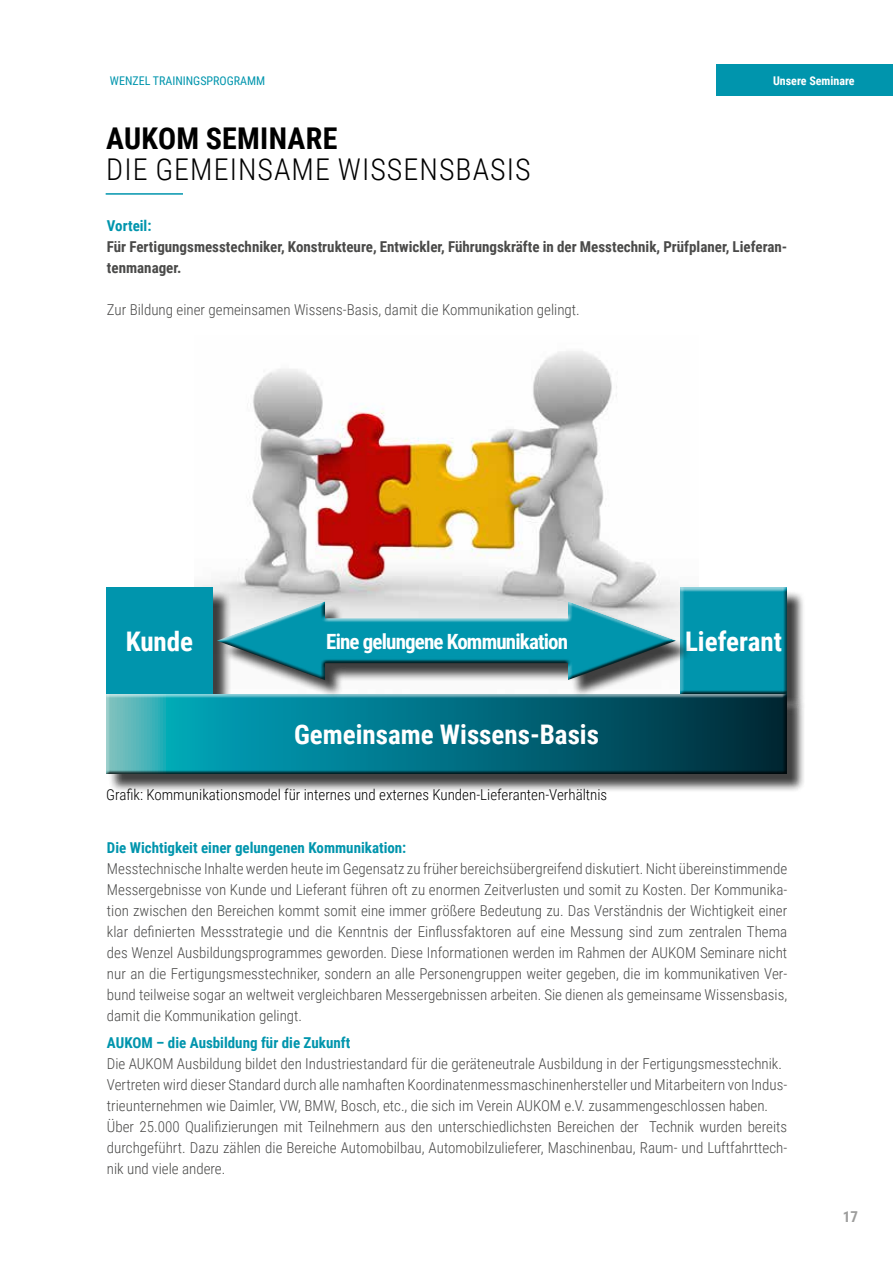
<style>
.page{position:relative;width:893px;height:1263px;background:#fff}
.page>*{position:absolute;margin:0;border:0;box-sizing:border-box;transform-origin:0 0}
.t1{font:300 30px "Roboto Condensed";letter-spacing:.035em;color:#000}
.t2{font:700 30px "Roboto Condensed";letter-spacing:.01em;color:#000}
.t3{font:700 27px "Roboto Condensed";color:#fff}
.t4{font:700 21px "Roboto Condensed";letter-spacing:-.04em;color:#fff}
.t5{font:300 15px/21px "Roboto Condensed";color:#4a4a49;text-align:justify}
.t6{font:700 15px/21px "Roboto Condensed";color:#4a4a49}
.t7{font:700 15px "Roboto Condensed";color:#0095ad}
.t8{font:300 15px "Roboto Condensed";color:#000}
.t9{font:700 15px "Roboto Condensed";color:#9d9d9c}
.t10{font:12px "Roboto Condensed";color:#0095ad}
.t11{font:700 12px "Roboto Condensed";color:#fff}
</style>
<div class="page">
<hr style="left:106px;top:193px;width:77px;height:2px;background:#0095ad">
<div style="left:716px;top:64px;width:177px;height:32px;background:#0095ad"></div>
<img style="left:194px;top:351px;width:481px;height:248px">
<div style="left:108px;top:590px;width:123px;height:122px;background:#000;opacity:.75"></div>
<div style="left:106px;top:588px;width:107px;height:106px;background:#0095ad"></div>
<div style="left:683px;top:590px;width:122px;height:122px;background:#000;opacity:.75"></div>
<div style="left:677px;top:585px;width:114px;height:110px;background:#000;opacity:.75"></div>
<div style="left:109px;top:697px;width:696px;height:96px;background:#000;opacity:.75"></div>
<div style="left:104px;top:693px;width:684px;height:82px;background:#000;opacity:.75"></div>
<div style="left:221px;top:605px;width:472px;height:93px;background:#000;opacity:.75"></div>
<div style="left:214px;top:599px;width:462px;height:81px;background:#000;opacity:.75"></div>
<p class="t10" style="left:110px;top:72px;width:157px">WENZEL TRAININGSPROGRAMM</p>
<p class="t11" style="left:773px;top:72px;width:83px">Unsere Seminare</p>
<h1 class="t2" style="left:106px;top:117px;width:233px">AUKOM SEMINARE</h1>
<h1 class="t1" style="left:106px;top:149px;width:426px">DIE GEMEINSAME WISSENSBASIS</h1>
<p class="t7" style="left:107px;top:215px;width:46px">Vorteil:</p>
<p class="t6" style="left:107px;top:235px;width:682px">Für Fertigungsmesstechniker, Konstrukteure, Entwickler, Führungskräfte in der Messtechnik, Prüfplaner, Lieferan&shy;tenmanager.</p>
<p class="t5" style="left:107px;top:298px;width:474px">Zur Bildung einer gemeinsamen Wissens-Basis, damit die Kommunikation gelingt.</p>
<h2 class="t3" style="left:126px;top:622px;width:69px">Kunde</h2>
<h2 class="t3" style="left:685px;top:622px;width:98px">Lieferant</h2>
<h3 class="t4" style="left:326px;top:627px;width:243px">Eine gelungene Kommunikation</h3>
<h2 class="t3" style="left:294px;top:716px;width:306px">Gemeinsame Wissens-Basis</h2>
<p class="t8" style="left:106px;top:784px;width:502px">Grafik: Kommunikationsmodel für internes und externes Kunden-Lieferanten-Verhältnis</p>
<p class="t7" style="left:107px;top:837px;width:301px">Die Wichtigkeit einer gelungenen Kommunikation:</p>
<p class="t5" style="left:107px;top:857px;width:682px">Messtechnische Inhalte werden heute im Gegensatz zu früher bereichsübergreifend diskutiert. Nicht übereinstimmende Messergebnisse von Kunde und Lieferant führen oft zu enormen Zeitverlusten und somit zu Kosten. Der Kommunika&shy;tion zwischen den Bereichen kommt somit eine immer größere Bedeutung zu. Das Verständnis der Wichtigkeit einer klar definierten Messstrategie und die Kenntnis der Einflussfaktoren auf eine Messung sind zum zentralen Thema des Wenzel Ausbildungsprogrammes geworden. Diese Informationen werden im Rahmen der AUKOM Seminare nicht nur an die Fertigungsmesstechniker, sondern an alle Personengruppen weiter gegeben, die im kommunikativen Ver&shy;bund teilweise sogar an weltweit vergleichbaren Messergebnissen arbeiten. Sie dienen als gemeinsame Wissensbasis, damit die Kommunikation gelingt.</p>
<p class="t7" style="left:107px;top:1032px;width:245px">AUKOM – die Ausbildung für die Zukunft</p>
<p class="t5" style="left:107px;top:1053px;width:682px;text-align:left">Die AUKOM Ausbildung bildet den Industriestandard für die geräteneutrale Ausbildung in der Fertigungsmesstechnik.<br>Vertreten wird dieser Standard durch alle namhaften Koordinatenmessmaschinenhersteller und Mitarbeitern von Indus&shy;trieunternehmen wie Daimler, VW, BMW, Bosch, etc., die sich im Verein AUKOM e.V. zusammengeschlossen haben.<br>Über 25.000 Qualifizierungen mit Teilnehmern aus den unterschiedlichsten Bereichen der Technik wurden bereits durchgeführt. Dazu zählen die Bereiche Automobilbau, Automobilzulieferer, Maschinenbau, Raum- und Luftfahrttech&shy;nik und viele andere.</p>
<p class="t9" style="left:843px;top:1206px;width:17px">17</p>
</div>
